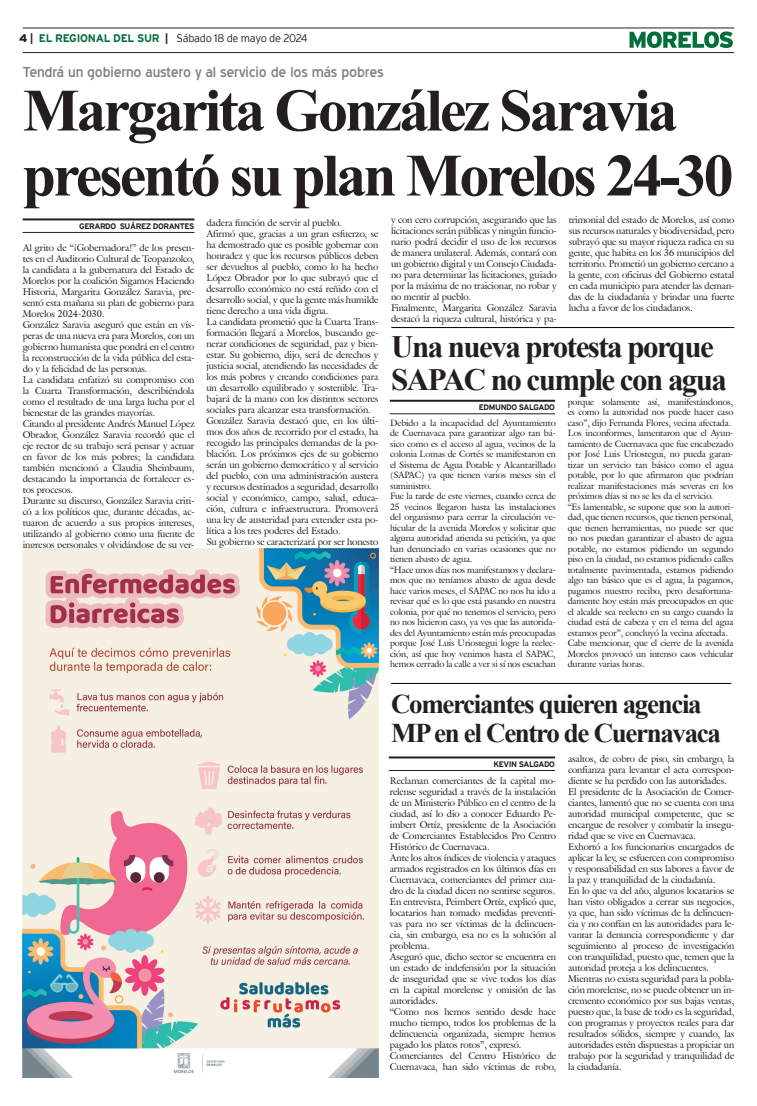
<style>
.page{position:relative;width:757px;height:1106px;background:#fff}
.page>*{position:absolute;margin:0;border:0;box-sizing:border-box;transform-origin:0 0}
.t1{font:700 60px/65px "Times New Roman";letter-spacing:-.05em;color:#231f20}
.t2{font:700 31px/33px "Times New Roman";letter-spacing:-.05em;color:#231f20}
.t3{font:700 27px/29px "Times New Roman";letter-spacing:-.05em;color:#231f20}
.t4{font:14px "Blue Highway";letter-spacing:-.015em;color:#808285;scale:1.05 1}
.t5{font:300 11px "Interstate";letter-spacing:-.025em;color:#231f20}
.t6{font:9.5px/11px "Galliard IT Cby BT";letter-spacing:-.01em;color:#231f20}
.t7{font:9px/10.5px "Galliard IT Cby BT";letter-spacing:-.01em;color:#231f20}
.t8{font:700 8px "Interstate";letter-spacing:-.05em;color:#231f20}
.s1{font-weight:900}
.s2{font-weight:700}
.s3{font-weight:700;color:#006f3c}
</style>
<div class="page">
<hr style="left:23px;top:28px;width:711px;height:1px;background:#231f20">
<hr style="left:23px;top:52px;width:711px;height:1px;background:#231f20">
<svg style="left:629px;top:31px;width:104px;height:17px"></svg>
<img style="left:23px;top:548px;width:355px;height:529px">
<hr style="left:389px;top:756px;width:166px;height:2px;background:#231f20">
<hr style="left:389px;top:770px;width:166px;height:1px;background:#231f20">
<hr style="left:391px;top:683px;width:340px;height:1px;background:#040503">
<hr style="left:23px;top:218px;width:171px;height:2px;background:#231f20">
<hr style="left:23px;top:232px;width:171px;height:1px;background:#231f20">
<hr style="left:391px;top:327px;width:343px;height:1px;background:#040503">
<hr style="left:390px;top:400px;width:165px;height:2px;background:#231f20">
<hr style="left:390px;top:413px;width:165px;height:1px;background:#231f20">
<p class="t5" style="left:19px;top:32px;width:290px"><span class="s1">4</span> <span class="s2">|</span> <span class="s3">EL REGIONAL DEL SUR</span> <span class="s2">|</span> Sábado 18 de mayo de 2024</p>
<h3 class="t4" style="left:23px;top:63px;width:345px">Tendrá un gobierno austero y al servicio de los más pobres</h3>
<h1 class="t1" style="left:23px;top:76px;width:712px">Margarita González Saravia presentó su plan Morelos 24-30</h1>
<p class="t8" style="left:79px;top:222px;width:117px">GERARDO SUÁREZ DORANTES</p>
<p class="t6" style="left:391px;top:214px;width:167px">y con cero corrupción, asegurando que las licitaciones serán públicas y ningún funcio&shy;nario podrá decidir el uso de los recursos de manera unilateral. Además, contará con un gobierno digital y un Consejo Ciudada&shy;no para determinar las licitaciones, guiado por la máxima de no traicionar, no robar y no mentir al pueblo.<br>Finalmente, Margarita González Saravia destacó la riqueza cultural, histórica y pa-</p>
<p class="t6" style="left:569px;top:214px;width:167px;text-align:justify">trimonial del estado de Morelos, así como sus recursos naturales y biodiversidad, pero subrayó que su mayor riqueza radica en su gente, que habita en los 36 municipios del territorio. Prometió un gobierno cercano a la gente, con oficinas del Gobierno estatal en cada municipio para atender las deman&shy;das de la ciudadanía y brindar una fuerte lucha a favor de los ciudadanos.</p>
<h2 class="t2" style="left:391px;top:329px;width:337px">Una nueva protesta porque<br>SAPAC no cumple con agua</h2>
<p class="t8" style="left:479px;top:403px;width:78px">EDMUNDO SALGADO</p>
<p class="t6" style="left:206px;top:217px;width:173px">dadera función de servir al pueblo.<br>Afirmó que, gracias a un gran esfuerzo, se ha demostrado que es posible gobernar con honradez y que los recursos públicos deben ser devueltos al pueblo, como lo ha hecho López Obrador por lo que subrayó que el desarrollo económico no está reñido con el desarrollo social, y que la gente más humilde tiene derecho a una vida digna.<br>La candidata prometió que la Cuarta Trans&shy;formación llegará a Morelos, buscando ge&shy;nerar condiciones de seguridad, paz y bien&shy;estar. Su gobierno, dijo, será de derechos y justicia social, atendiendo las necesidades de los más pobres y creando condiciones para un desarrollo equilibrado y sostenible. Tra&shy;bajará de la mano con los distintos sectores sociales para alcanzar esta transformación.<br>González Saravia destacó que, en los últi&shy;mos dos años de recorrido por el estado, ha recogido las principales demandas de la po&shy;blación. Los próximos ejes de su gobierno serán un gobierno democrático y al servicio del pueblo, con una administración austera y recursos destinados a seguridad, desarrollo social y económico, campo, salud, educa&shy;ción, cultura e infraestructura. Promoverá una ley de austeridad para extender esta po&shy;lítica a los tres poderes del Estado.<br>Su gobierno se caracterizará por ser honesto</p>
<p class="t6" style="left:23px;top:242px;width:173px">Al grito de “¡Gobernadora!” de los presen&shy;tes en el Auditorio Cultural de Teopanzolco, la candidata a la gubernatura del Estado de Morelos por la coalición Sigamos Haciendo Historia, Margarita González Saravia, pre&shy;sentó esta mañana su plan de gobierno para Morelos 2024-2030.<br>González Saravia aseguró que están en vís&shy;peras de una nueva era para Morelos, con un gobierno humanista que pondrá en el centro la reconstrucción de la vida pública del esta&shy;do y la felicidad de las personas.<br>La candidata enfatizó su compromiso con la Cuarta Transformación, describiéndola como el resultado de una larga lucha por el bienestar de las grandes mayorías.<br>Citando al presidente Andrés Manuel López Obrador, González Saravia recordó que el eje rector de su trabajo será pensar y actuar en favor de los más pobres; la candidata también mencionó a Claudia Sheinbaum, destacando la importancia de fortalecer es&shy;tos procesos.<br>Durante su discurso, González Saravia criti&shy;có a los políticos que, durante décadas, ac&shy;tuaron de acuerdo a sus propios intereses, utilizando al gobierno como una fuente de ingresos personales y olvidándose de su ver-</p>
<p class="t7" style="left:568px;top:396px;width:167px">porque solamente así, manifestándonos, es como la autoridad nos puede hacer caso caso”, dijo Fernanda Flores, vecina afectada.<br>Los inconformes, lamentaron que el Ayun&shy;tamiento de Cuernavaca que fue encabezado por José Luis Uriostegui, no pueda garan&shy;tizar un servicio tan básico como el agua potable, por lo que afirmaron que podrían realizar manifestaciones más severas en los próximos días si no se les da el servicio.<br>“Es lamentable, se supone que son la autori&shy;dad, que tienen recursos, que tienen personal, que tienen herramientas, no puede ser que no nos puedan garantizar el abasto de agua potable, no estamos pidiendo un segundo piso en la ciudad, no estamos pidiendo calles totalmente pavimentada, estamos pidiendo algo tan básico que es el agua, la pagamos, pagamos nuestro recibo, pero desafortuna&shy;damente hoy están más preocupados en que el alcalde sea reelecto en su cargo cuando la ciudad está de cabeza y en el tema del agua estamos peor”, concluyó la vecina afectada.<br>Cabe mencionar, que el cierre de la avenida Morelos provocó un intenso caos vehicular durante varias horas.</p>
<p class="t7" style="left:390px;top:417px;width:167px">Debido a la incapacidad del Ayuntamiento de Cuernavaca para garantizar algo tan bá&shy;sico como es el acceso al agua, vecinos de la colonia Lomas de Cortés se manifestaron en el Sistema de Agua Potable y Alcantarillado (SAPAC) ya que tienen varios meses sin el suministro.<br>Fue la tarde de este viernes, cuando cerca de 25 vecinos llegaron hasta las instalaciones del organismo para cerrar la circulación ve&shy;hicular de la avenida Morelos y solicitar que alguna autoridad atienda su petición, ya que han denunciado en varias ocasiones que no tienen abasto de agua.<br>“Hace unos días nos manifestamos y declara&shy;mos que no teníamos abasto de agua desde hace varios meses, el SAPAC no nos ha ido a revisar qué es lo que está pasando en nuestra colonia, por qué no tenemos el servicio, pero no nos hicieron caso, ya ves que las autorida&shy;des del Ayuntamiento están más preocupadas porque José Luis Uriostegui logre la reelec&shy;ción, así que hoy venimos hasta el SAPAC, hemos cerrado la calle a ver si sí nos escuchan</p>
<h3 class="t3" style="left:391px;top:689px;width:331px">Comerciantes quieren agencia<br>MP en el Centro de Cuernavaca</h3>
<p class="t8" style="left:493px;top:759px;width:63px">KEVIN SALGADO</p>
<p class="t6" style="left:568px;top:753px;width:168px">asaltos, de cobro de piso, sin embargo, la confianza para levantar el acta correspon&shy;diente se ha perdido con las autoridades.<br>El presidente de la Asociación de Comer&shy;ciantes, lamentó que no se cuenta con una autoridad municipal competente, que se encargue de resolver y combatir la insegu&shy;ridad que se vive en Cuernavaca.<br>Exhortó a los funcionarios encargados de aplicar la ley, se esfuercen con compromiso y responsabilidad en sus labores a favor de la paz y tranquilidad de la ciudadanía.<br>En lo que va del año, algunos locatarios se han visto obligados a cerrar sus negocios, ya que, han sido víctimas de la delincuen&shy;cia y no confían en las autoridades para le&shy;vantar la denuncia correspondiente y dar seguimiento al proceso de investigación con tranquilidad, puesto que, temen que la autoridad proteja a los delincuentes.<br>Mientras no exista seguridad para la pobla&shy;ción morelense, no se puede obtener un in&shy;cremento económico por sus bajas ventas, puesto que, la base de todo es la seguridad, con programas y proyectos reales para dar resultados sólidos, siempre y cuando, las autoridades estén dispuestas a propiciar un trabajo por la seguridad y tranquilidad de la ciudadanía.</p>
<p class="t6" style="left:390px;top:775px;width:168px">Reclaman comerciantes de la capital mo&shy;relense seguridad a través de la instalación de un Ministerio Público en el centro de la ciudad, así lo dio a conocer Eduardo Pe&shy;imbert Ortíz, presidente de la Asociación de Comerciantes Establecidos Pro Centro Histórico de Cuernavaca.<br>Ante los altos índices de violencia y ataques armados registrados en los últimos días en Cuernavaca, comerciantes del primer cua&shy;dro de la ciudad dicen no sentirse seguros.<br>En entrevista, Peimbert Ortíz, explicó que, locatarios han tomado medidas preventi&shy;vas para no ser víctimas de la delincuen&shy;cia, sin embargo, esa no es la solución al problema.<br>Aseguró que, dicho sector se encuentra en un estado de indefensión por la situación de inseguridad que se vive todos los días en la capital morelense y omisión de las autoridades.<br>“Como nos hemos sentido desde hace mucho tiempo, todos los problemas de la delincuencia organizada, siempre hemos pagado los platos rotos”, expresó.<br>Comerciantes del Centro Histórico de Cuernavaca, han sido víctimas de robo,</p>
</div>
